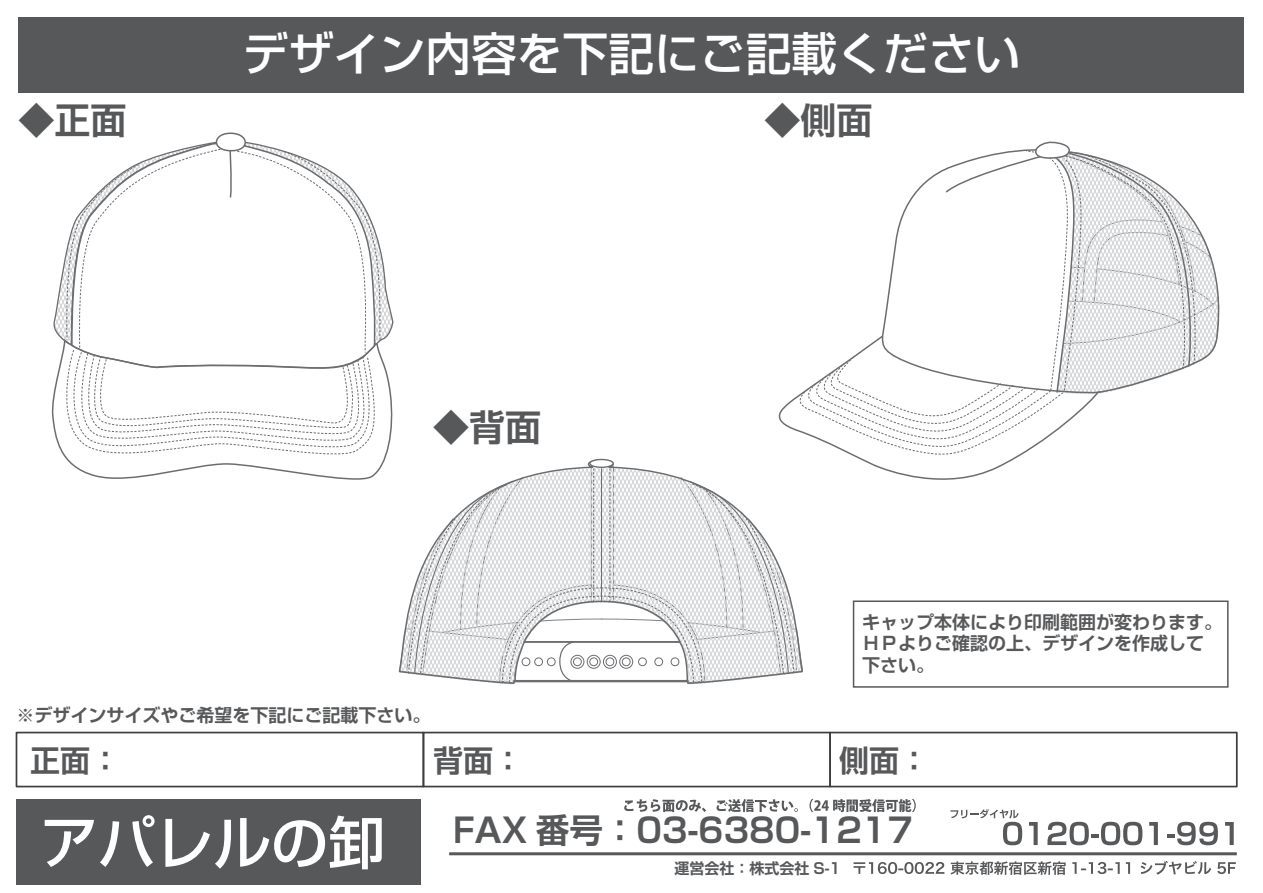
<style>
.page{position:relative;width:1263px;height:893px;background:#fff}
.page>*{position:absolute;margin:0;border:0;box-sizing:border-box;transform-origin:0 0}
.t1{font:500 57.6px "Shin Go Pr 5";color:#fff}
.t2{font:500 45.75px "Shin Go Pr 5";color:#fff}
.t3{font:700 36px "Shin Go Pro De";color:#57585a}
.t4{font:700 33.6px "Shin Go Pro De";color:#57585a}
.t5{font:700 30px "Shin Go Pro De";color:#57585a}
.t6{font:700 18px/21.6px "Shin Go Pro De";color:#57585a}
.t7{font:700 15px "Shin Go Pr 5 De";color:#57585a}
</style>
<div class="page">
<div style="left:16px;top:800px;width:405px;height:85px;background:#57585a"></div>
<hr style="left:449px;top:852px;width:788px;height:3px;background:#57585a">
<svg style="left:853px;top:862px;width:91px;height:12px"></svg>
<svg style="left:950px;top:861px;width:116px;height:14px"></svg>
<svg style="left:1072px;top:862px;width:48px;height:12px"></svg>
<svg style="left:1126px;top:862px;width:4px;height:12px"></svg>
<svg style="left:1140px;top:861px;width:71px;height:14px"></svg>
<svg style="left:1217px;top:862px;width:19px;height:12px"></svg>
<svg style="left:1029px;top:822px;width:9px;height:23px"></svg>
<svg style="left:1047px;top:822px;width:95px;height:23px"></svg>
<svg style="left:1149px;top:822px;width:9px;height:23px"></svg>
<svg style="left:1167px;top:822px;width:51px;height:23px"></svg>
<svg style="left:1225px;top:822px;width:9px;height:23px"></svg>
<svg style="left:950px;top:809px;width:72px;height:36px"></svg>
<svg style="left:624px;top:799px;width:82px;height:13px"></svg>
<svg style="left:716px;top:799px;width:82px;height:13px"></svg>
<svg style="left:809px;top:799px;width:107px;height:13px"></svg>
<div style="left:18px;top:17px;width:1226px;height:75px;background:#57585a"></div>
<div style="left:16px;top:732px;width:408px;height:55px;border:2px solid #3e3e3f"></div>
<div style="left:829px;top:732px;width:409px;height:55px;border:2px solid #3e3e3f"></div>
<div style="left:423px;top:732px;width:408px;height:55px;border:2px solid #3e3e3f"></div>
<svg style="left:51px;top:373px;width:342px;height:107px"></svg>
<svg style="left:56px;top:133px;width:330px;height:331px"></svg>
<svg style="left:399px;top:468px;width:404px;height:216px"></svg>
<div style="left:589px;top:459px;width:25px;height:9px;border:1px solid #6c6d70;border-radius:50%"></div>
<svg style="left:767px;top:400px;width:249px;height:92px"></svg>
<svg style="left:792px;top:141px;width:428px;height:317px"></svg>
<div style="left:853px;top:600px;width:375px;height:88px;border:2px solid #57585a"></div>
<h2 class="t2" style="left:242px;top:16px;width:779px">デザイン内容を下記にご記載ください</h2>
<h3 class="t3" style="left:18px;top:91px;width:110px">◆正面</h3>
<h3 class="t3" style="left:765px;top:91px;width:109px">◆側面</h3>
<h3 class="t3" style="left:433px;top:398px;width:109px">◆背面</h3>
<p class="t6" style="left:16px;top:702px;width:415px">※デザインサイズやご希望を下記にご記載下さい。</p>
<p class="t6" style="left:862px;top:609px;width:361px">キャップ本体により印刷範囲が変わります。<br>ＨＰよりご確認の上、デザインを作成して下さい。</p>
<h3 class="t5" style="left:30px;top:736px;width:92px">正面：</h3>
<h3 class="t5" style="left:433px;top:736px;width:91px">背面：</h3>
<h3 class="t5" style="left:839px;top:736px;width:91px">側面：</h3>
<h1 class="t1" style="left:40px;top:795px;width:347px">アパレルの卸</h1>
<h3 class="t4" style="left:453px;top:802px;width:461px">FAX 番号：03-6380-1217</h3>
<p class="t7" style="left:675px;top:856px;width:168px">運営会社：株式会社 S-1</p>
</div>
